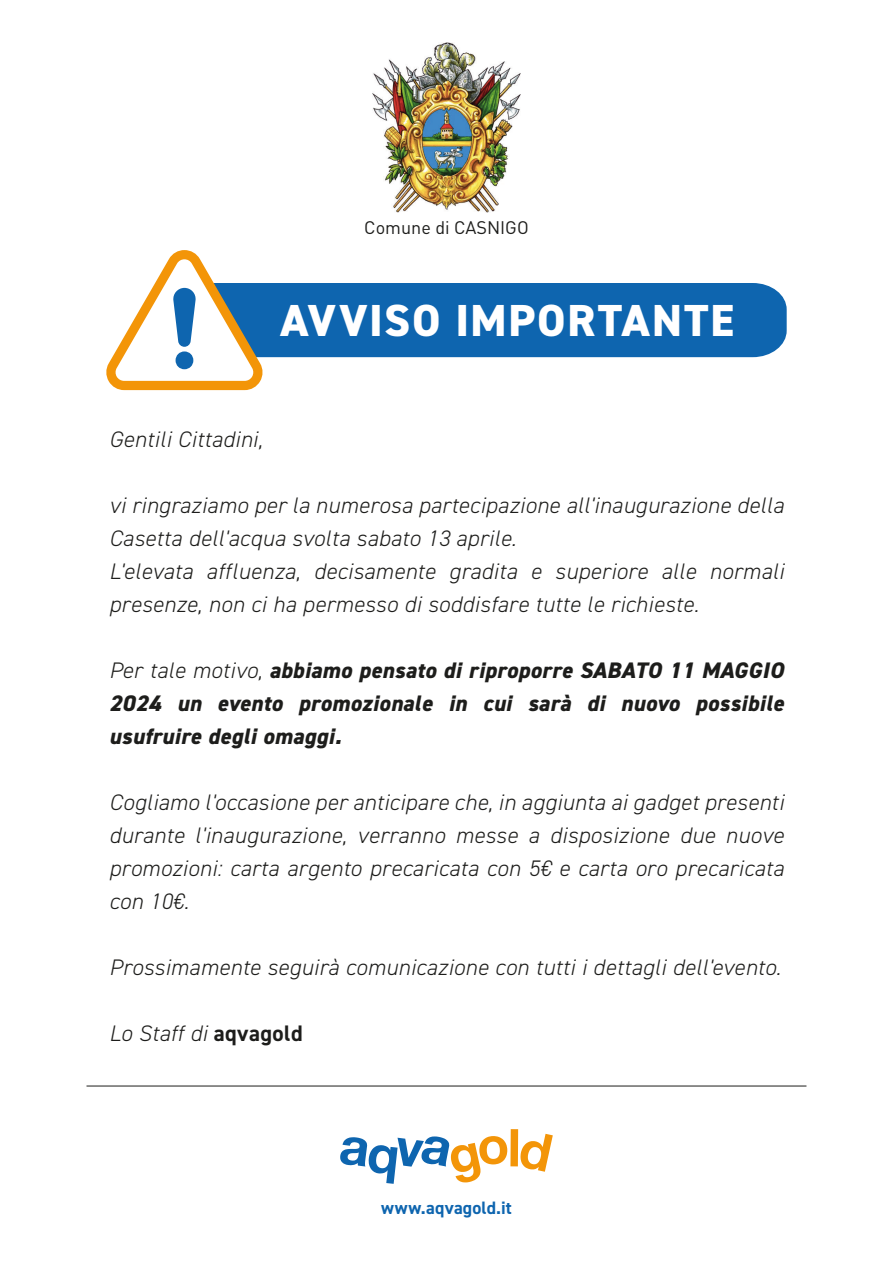
<style>
.page{position:relative;width:893px;height:1263px;background:#fff}
.page>*{position:absolute;margin:0;border:0;box-sizing:border-box;transform-origin:0 0}
.t1{font:800 45px "DIN2014";letter-spacing:.04em;color:#fff}
.t2{font:italic 300 22.5px/33px "DIN2014";letter-spacing:.02em;color:#1d1d1b}
.t3{font:italic 800 22.5px/33px "DIN2014";letter-spacing:.02em;color:#1d1d1b;text-align:justify}
.t4{font:700 18px "DIN2014";letter-spacing:.01em;color:#0e65af}
.t5{font:18px "DIN";color:#1d1d1b}
.s1{font-weight:300}
.s2{font-weight:700;font-style:normal}
</style>
<div class="page">
<svg style="left:340px;top:1136px;width:167px;height:48px"></svg>
<div style="left:510px;top:1129px;width:8px;height:37px;background:#f39508"></div>
<svg style="left:520px;top:1134px;width:33px;height:38px"></svg>
<svg style="left:106px;top:250px;width:681px;height:140px"></svg>
<hr style="left:87px;top:1086px;width:719px;height:1px;background:#1d1d1b">
<img style="left:373px;top:43px;width:147px;height:170px">
<p class="t5" style="left:364px;top:216px;width:166px">Comune di CASNIGO</p>
<h1 class="t1" style="left:281px;top:290px;width:455px">AVVISO IMPORTANTE</h1>
<p class="t2" style="left:109px;top:423px;width:155px">Gentili Cittadini,</p>
<p class="t2" style="left:109px;top:489px;width:676px">vi ringraziamo per la numerosa partecipazione all'inaugurazione della Casetta dell'acqua svolta sabato 13 aprile.<br>L'elevata affluenza, decisamente gradita e superiore alle normali presenze, non ci ha permesso di soddisfare tutte le richieste.</p>
<p class="t3" style="left:109px;top:654px;width:676px"><span class="s1">Per tale motivo,</span> abbiamo pensato di riproporre SABATO 11 MAGGIO 2024 un evento promozionale in cui sarà di nuovo possibile usufruire degli omaggi.</p>
<p class="t2" style="left:109px;top:786px;width:676px;text-align:justify">Cogliamo l'occasione per anticipare che, in aggiunta ai gadget presenti durante l'inaugurazione, verranno messe a disposizione due nuove promozioni: carta argento precaricata con 5€ e carta oro precaricata con 10€.</p>
<p class="t2" style="left:109px;top:951px;width:673px">Prossimamente seguirà comunicazione con tutti i dettagli dell'evento.</p>
<p class="t2" style="left:109px;top:1017px;width:195px">Lo Staff di <span class="s2">aqvagold</span></p>
<p class="t4" style="left:381px;top:1196px;width:132px">www.aqvagold.it</p>
</div>
